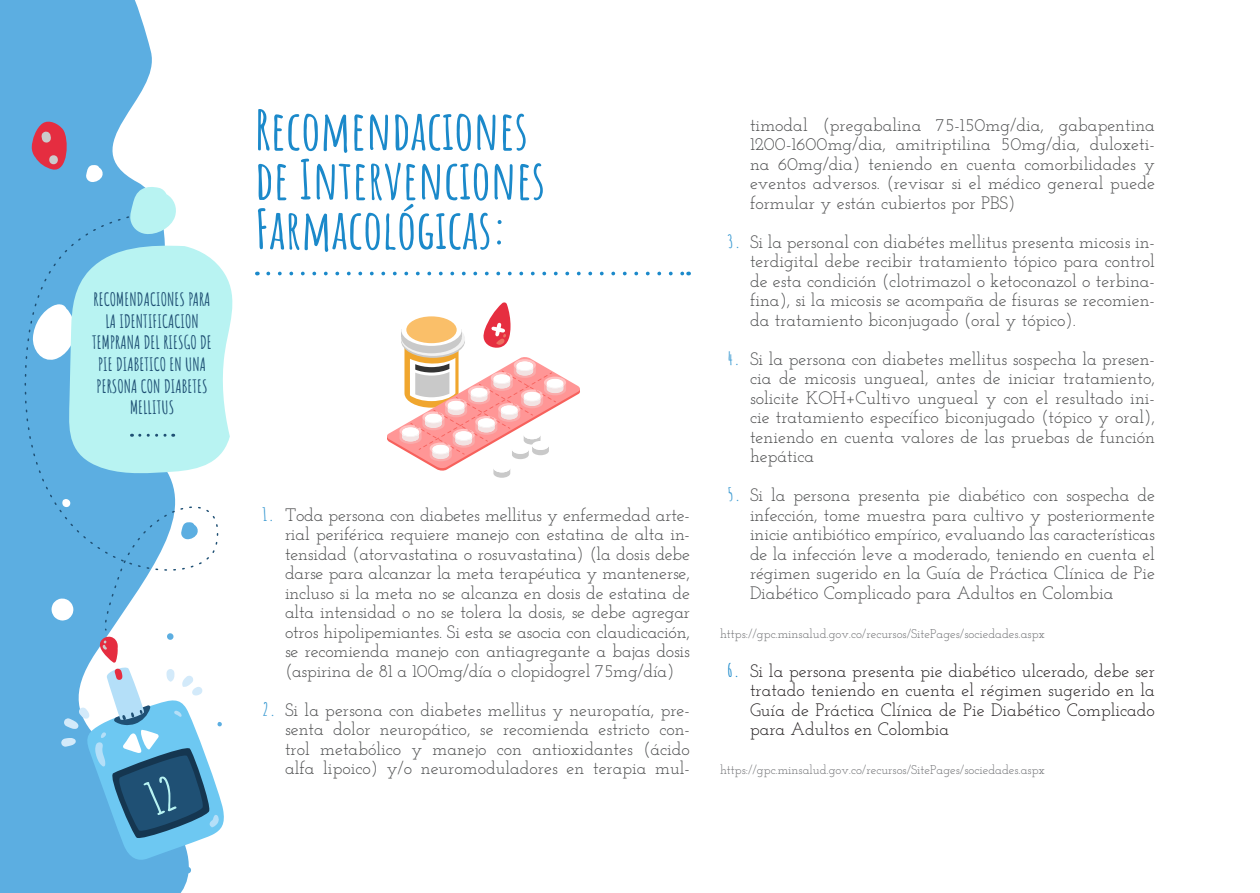
<style>
.page{position:relative;width:1260px;height:893px;background:#fff}
.page>*{position:absolute;margin:0;border:0;box-sizing:border-box;transform-origin:0 0}
.TITULOS_NUEVOS{font:700 54px/49.5px "Amatic SC";color:#1b89ca}
.t1{font:18px/19.5px "Josefin Slab";color:#4b4c4d;text-align:justify}
.t2{font:18px/19.5px "Josefin Slab";color:#231f20;text-align:justify}
._10__Destacados__2{font:700 18px/21.6px "Amatic SC";color:#1f5074;text-align:center}
.Pie_de_foto_sin_file{font:12.75px "Josefin Slab";color:#6c6d70}
.s1{font-family:"Amatic SC";font-weight:700;color:#3d9bd2}
.s2{font-family:"Amatic SC";font-weight:700;color:#1b89ca}
</style>
<div class="page">
<svg style="left:0;top:0;width:189px;height:892px;fill:#5caee1"></svg>
<svg style="left:86px;top:165px;width:17px;height:17px"></svg>
<svg style="left:7px;top:211px;width:212px;height:412px"></svg>
<svg style="left:32px;top:119px;width:37px;height:54px;background:#b36582"></svg>
<svg style="left:130px;top:186px;width:48px;height:49px"></svg>
<svg style="left:268px;top:272px;width:414px;height:3px"></svg>
<svg style="left:387px;top:302px;width:193px;height:175px"></svg>
<svg style="left:32px;top:244px;width:201px;height:230px;background:#abe6ef"></svg>
<svg style="left:57px;top:627px;width:167px;height:246px"></svg>
<p class="_10__Destacados__2" style="left:92px;top:287px;width:121px">RECOMENDACIONES PARA<br>LA IDENTIFICACION<br>TEMPRANA DEL RIESGO DE<br>PIE DIABETICO EN UNA<br>PERSONA CON DIABETES<br>MELLITUS</p>
<p class="TITULOS_NUEVOS" style="left:255px;top:102px;width:292px">Recomendaciones de Intervenciones<br>Farmacológicas:</p>
<p class="t1" style="left:750px;top:115px;width:407px">timodal (pregabalina 75-150mg/dia, gabapentina 1200-1600mg/dia, amitriptilina 50mg/dia, duloxeti&shy;na 60mg/dia) teniendo en cuenta comorbilidades y eventos adversos. (revisar si el médico general puede formular y están cubiertos por PBS)</p>
<p class="t1" style="left:750px;top:232px;width:407px;text-indent:-22px"><span class="s1">3.</span> Si la personal con diabétes mellitus presenta micosis in&shy;terdigital debe recibir tratamiento tópico para control de esta condición (clotrimazol o ketoconazol o terbina&shy;fina), si la micosis se acompaña de fisuras se recomien&shy;da tratamiento biconjugado (oral y tópico).</p>
<p class="t1" style="left:750px;top:349px;width:407px;text-indent:-22px"><span class="s1">4.</span> Si la persona con diabetes mellitus sospecha la presen&shy;cia de micosis ungueal, antes de iniciar tratamiento, solicite KOH+Cultivo ungueal y con el resultado ini&shy;cie tratamiento específico biconjugado (tópico y oral), teniendo en cuenta valores de las pruebas de función hepática</p>
<p class="t1" style="left:750px;top:485px;width:407px;text-indent:-22px"><span class="s1">5.</span> Si la persona presenta pie diabético con sospecha de infección, tome muestra para cultivo y posteriormente inicie antibiótico empírico, evaluando las características de la infección leve a moderado, teniendo en cuenta el régimen sugerido en la Guía de Práctica Clínica de Pie Diabético Complicado para Adultos en Colombia</p>
<p class="Pie_de_foto_sin_file" style="left:720px;top:626px;width:326px">https://gpc.minsalud.gov.co/recursos/SitePages/sociedades.aspx</p>
<p class="t2" style="left:750px;top:661px;width:407px;text-indent:-22px"><span class="s2">6.</span> Si la persona presenta pie diabético ulcerado, debe ser tratado teniendo en cuenta el régimen sugerido en la Guía de Práctica Clínica de Pie Diabético Complicado para Adultos en Colombia</p>
<p class="Pie_de_foto_sin_file" style="left:720px;top:762px;width:326px">https://gpc.minsalud.gov.co/recursos/SitePages/sociedades.aspx</p>
<p class="t1" style="left:285px;top:505px;width:407px;text-indent:-22px"><span class="s1">1.</span> Toda persona con diabetes mellitus y enfermedad arte&shy;rial periférica requiere manejo con estatina de alta in&shy;tensidad (atorvastatina o rosuvastatina) (la dosis debe darse para alcanzar la meta terapéutica y mantenerse, incluso si la meta no se alcanza en dosis de estatina de alta intensidad o no se tolera la dosis, se debe agregar otros hipolipemiantes. Si esta se asocia con claudicación, se recomienda manejo con antiagregante a bajas dosis (aspirina de 81 a 100mg/día o clopidogrel 75mg/día)</p>
<p class="t1" style="left:285px;top:700px;width:407px;text-indent:-22px"><span class="s1">2.</span> Si la persona con diabetes mellitus y neuropatía, pre&shy;senta dolor neuropático, se recomienda estricto con&shy;trol metabólico y manejo con antioxidantes (ácido alfa lipoico) y/o neuromoduladores en terapia mul-</p>
</div>
